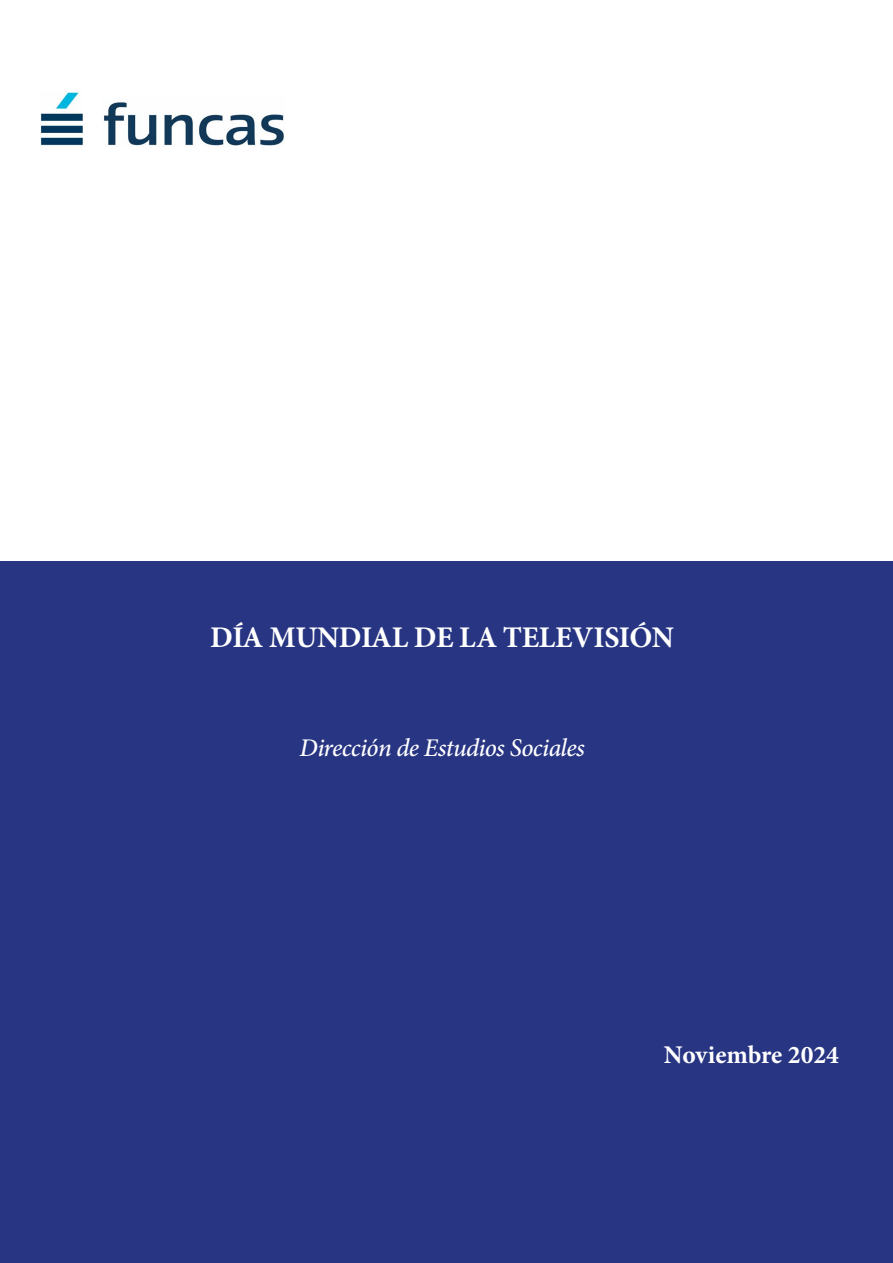
<style>
.page{position:relative;width:893px;height:1263px;background:#fff}
.page>*{position:absolute;margin:0;border:0;box-sizing:border-box;transform-origin:0 0}
.t1{font:700 30px "Minion Pro";letter-spacing:-.01em;color:#fff}
.t2{font:italic 500 25.5px "Minion Pro";letter-spacing:-.025em;color:#fff}
.t3{font:700 25.5px "Minion Pro";letter-spacing:-.005em;color:#fff}
</style>
<div class="page">
<div style="left:0;top:561px;width:893px;height:702px;background:#283583"></div>
<img style="left:40px;top:92px;width:43px;height:54px">
<img style="left:103px;top:102px;width:181px;height:44px">
<p class="t1" style="left:210px;top:616px;width:465px">DÍA MUNDIAL DE LA TELEVISIÓN</p>
<p class="t2" style="left:300px;top:730px;width:287px">Dirección de Estudios Sociales</p>
<p class="t3" style="left:664px;top:1037px;width:176px">Noviembre 2024</p>
</div>
